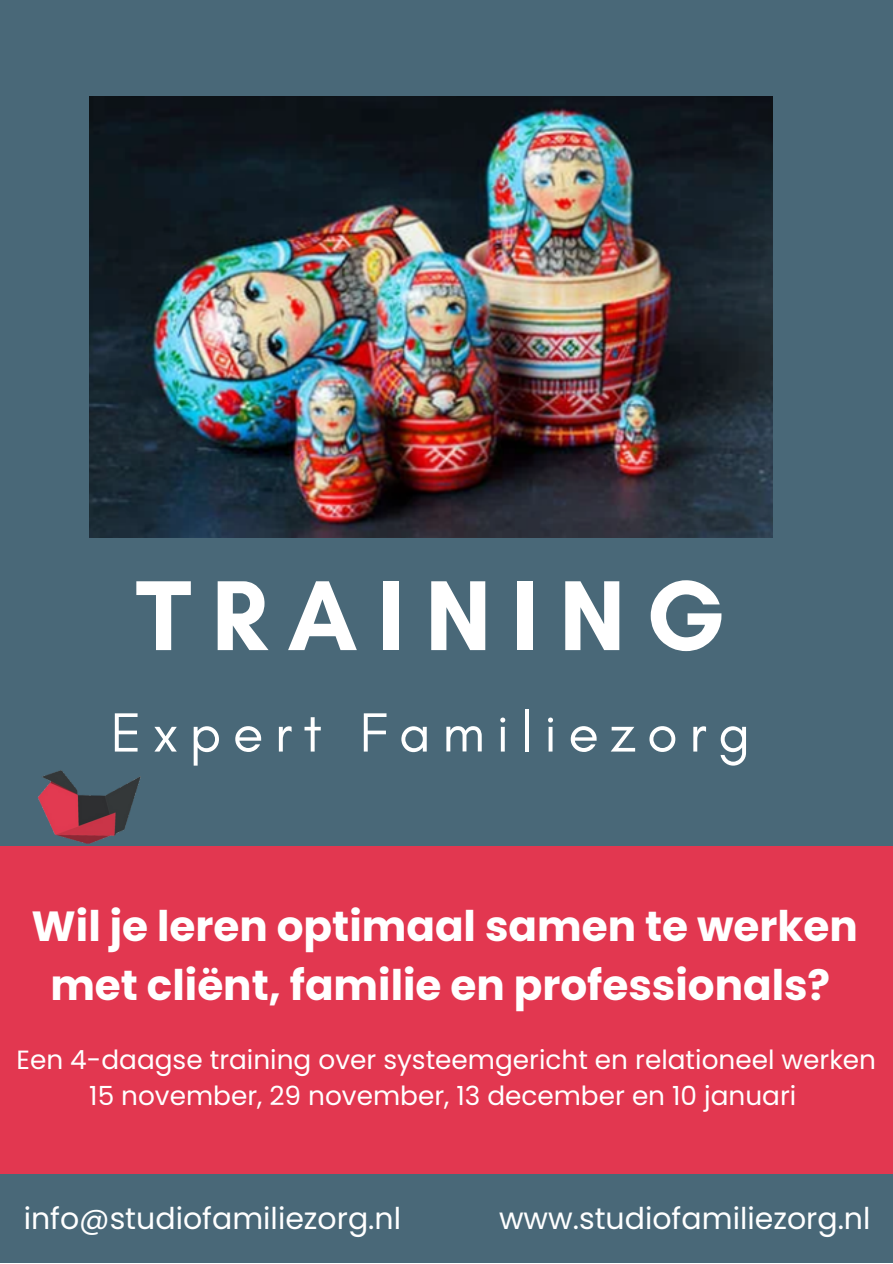
<style>
.page{position:relative;width:893px;height:1264px;background:#fff}
.page>*{position:absolute;margin:0;border:0;box-sizing:border-box;transform-origin:0 0}
.t1{font:700 101.1px "Glacial Indifference";letter-spacing:.2em;color:#fff}
.t2{font:56.25px "Glacial Indifference";letter-spacing:.2em;color:#fff}
.t3{font:700 42.15px/58.5px "Poppins";color:#fff;text-align:center}
.t4{font:30px "Poppins";color:#fff}
.t5{font:26.4px/36px "Poppins";color:#fff;text-align:center}
</style>
<div class="page">
<div style="left:0;top:0;width:892px;height:1262px;background:#496878"></div>
<img style="left:89px;top:97px;width:683px;height:440px">
<div style="left:0;top:846px;width:892px;height:327px;background:#e23750"></div>
<img style="left:37px;top:770px;width:104px;height:74px">
<h1 class="t1" style="left:136px;top:554px;width:590px">TRAINING</h1>
<h2 class="t2" style="left:111px;top:698px;width:641px">Expert Familiezorg</h2>
<h3 class="t3" style="left:32px;top:897px;width:827px">Wil je leren optimaal samen te werken met cliënt, familie en professionals?</h3>
<p class="t5" style="left:17px;top:1041px;width:861px">Een 4-daagse training over systeemgericht en relationeel werken<br>15 november, 29 november, 13 december en 10 januari</p>
<p class="t4" style="left:24px;top:1197px;width:379px">info@studiofamiliezorg.nl</p>
<p class="t4" style="left:499px;top:1197px;width:373px">www.studiofamiliezorg.nl</p>
</div>
